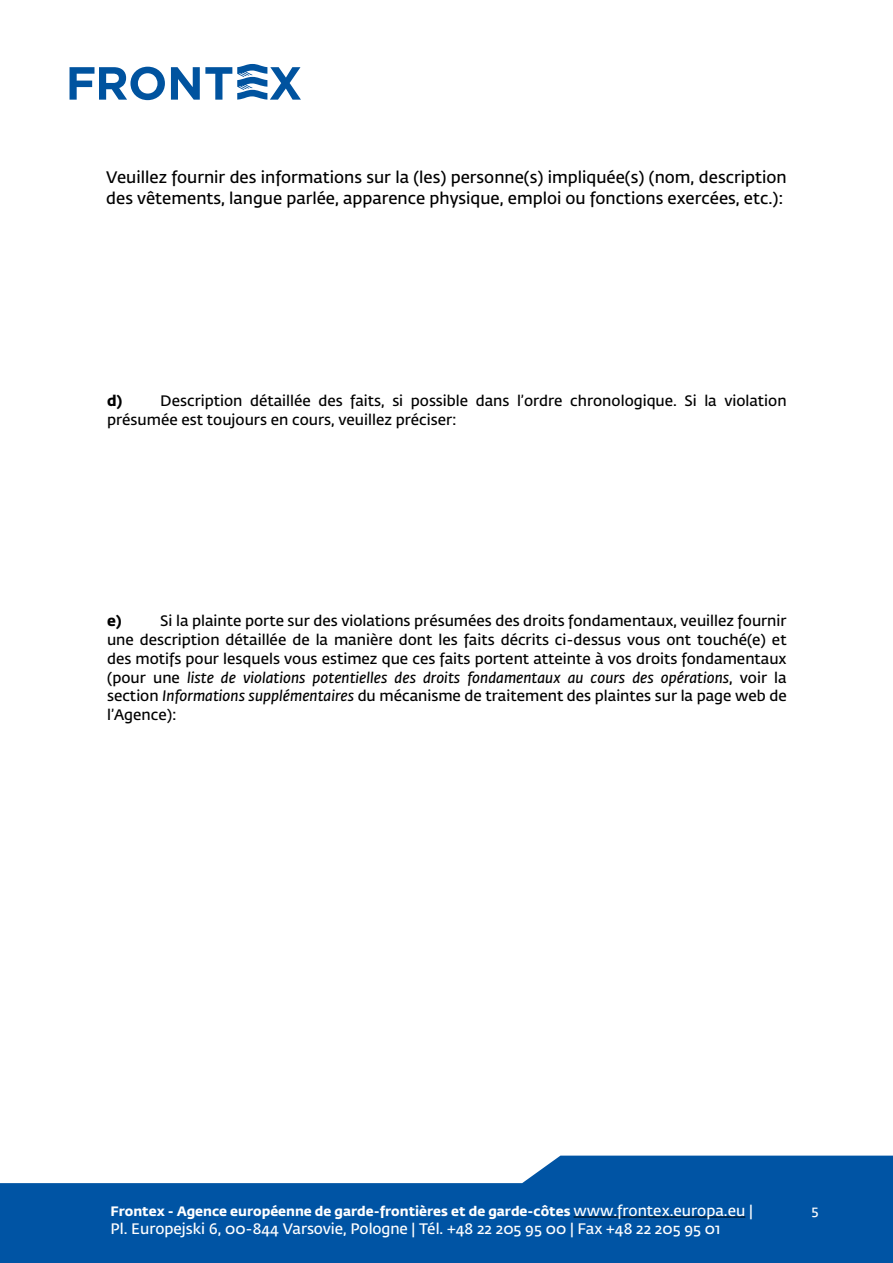
<style>
.page{position:relative;width:893px;height:1263px;background:#fff}
.page>*{position:absolute;margin:0;border:0;box-sizing:border-box;transform-origin:0 0}
.t1{font:600 16.5px/21px "Fedra Sans Pro";color:#000}
.t2{font:600 15px/18.8px "Fedra Sans Pro";color:#000}
.t3{font:600 15px "Fedra Sans Pro";color:#fff}
.t4{font:700 15px "Fedra Sans Pro";color:#000}
.t5{font:700 13.5px "Fedra Sans Pro";color:#fff}
.t6{font:600 13.5px "Fedra Sans Pro";color:#fff}
.s1{font-style:italic}
.s2{font-weight:600;font-size:15px}
</style>
<div class="page">
<svg style="left:0;top:1155px;width:893px;height:108px;fill:#0054a4"></svg>
<hr style="left:574px;top:1216px;width:171px;height:1px;background:#000">
<svg style="left:70px;top:64px;width:231px;height:36px"></svg>
<p class="t1" style="left:106px;top:166px;width:682px">Veuillez fournir des informations sur la (les) personne(s) impliquée(s) (nom, description des vêtements, langue parlée, apparence physique, emploi ou fonctions exercées, etc.):</p>
<p class="t2" style="left:107px;top:390px;width:681px;text-indent:53px">Description détaillée des faits, si possible dans l’ordre chronologique. Si la violation présumée est toujours en cours, veuillez préciser:</p>
<p class="t4" style="left:107px;top:388px;width:17px">d)</p>
<p class="t2" style="left:107px;top:611px;width:681px;text-align:justify;text-indent:53px">Si la plainte porte sur des violations présumées des droits fondamentaux, veuillez fournir une description détaillée de la manière dont les faits décrits ci-dessus vous ont touché(e) et des motifs pour lesquels vous estimez que ces faits portent atteinte à vos droits fondamentaux (pour une <span class="s1">liste de violations potentielles des droits fondamentaux au cours des opérations</span>, voir la section <span class="s1">Informations supplémentaires</span> du mécanisme de traitement des plaintes sur la page web de l’Agence):</p>
<p class="t4" style="left:107px;top:609px;width:16px">e)</p>
<p class="t5" style="left:111px;top:1200px;width:644px">Frontex - Agence européenne de garde-frontières et de garde-côtes <span class="s2">www.frontex.europa.eu |</span></p>
<p class="t3" style="left:111px;top:1217px;width:611px">Pl. Europejski 6, 00-844 Varsovie, Pologne | Tél. +48 22 205 95 00 | Fax +48 22 205 95 01</p>
<p class="t6" style="left:811px;top:1200px;width:9px">5</p>
</div>
